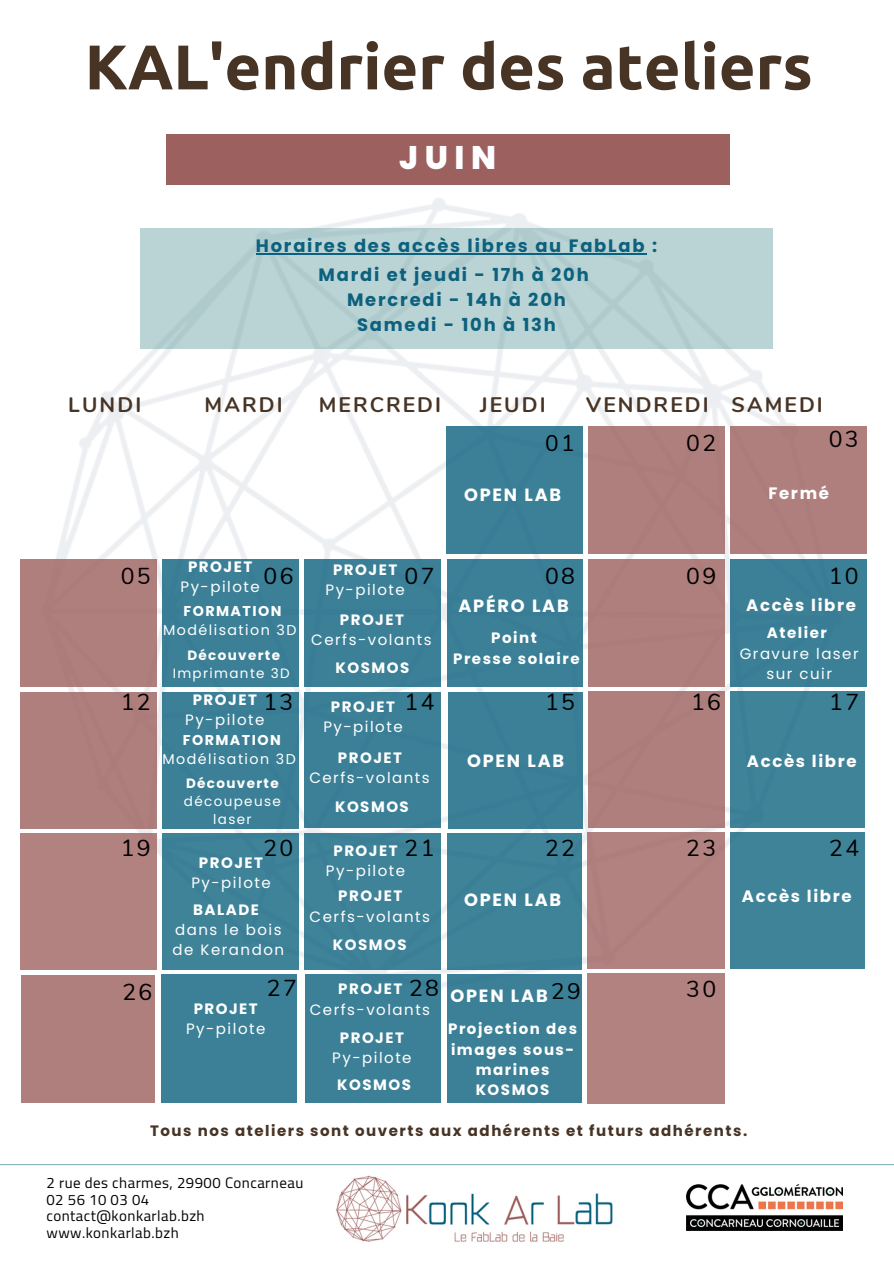
<style>
.page{position:relative;width:894px;height:1264px;background:#fff}
.page>*{position:absolute;margin:0;border:0;box-sizing:border-box;transform-origin:0 0}
.t1{font:700 63px "Ubuntu";color:#473425}
.t2{font:800 32.7px "Poppins";color:#fff}
.t3{font:22.95px "Nunito";letter-spacing:.1em;color:#000}
.t4{font:22.65px "Nunito";color:#000}
.t5{font:700 21px "Nunito";letter-spacing:.1em;color:#473425}
.t6{font:700 17.85px "Poppins";letter-spacing:.1em;color:#0b617e}
.t7{font:700 17.7px "Poppins";letter-spacing:.1em;color:#fff}
.t8{font:700 16.5px "Poppins";letter-spacing:.1em;color:#fff}
.t9{font:15px/20.2px "Poppins";letter-spacing:.1em;color:#fff;text-align:center}
.t10{font:700 15px/20.2px "Poppins";letter-spacing:.1em;color:#fff;text-align:center}
.t11{font:15px "Cairo";letter-spacing:.03em;color:#000}
.t12{font:700 15px "Poppins";letter-spacing:.1em;color:#473425}
.t13{font:14.25px/19.2px "Poppins";letter-spacing:.1em;color:#fff;text-align:center}
.t14{font:13.5px/18px "Poppins";letter-spacing:.1em;color:#fff;text-align:center}
.s1{font-weight:700}
</style>
<div class="page">
<img style="left:20px;top:158px;width:847px;height:907px">
<div style="left:166px;top:134px;width:563px;height:50px;background:#9c605e"></div>
<div style="left:304px;top:833px;width:136px;height:136px;background:#3f8399"></div>
<div style="left:20px;top:559px;width:137px;height:127px;background:#af7f7e"></div>
<div style="left:304px;top:559px;width:136px;height:127px;background:#3b8097"></div>
<div style="left:729px;top:426px;width:137px;height:128px;background:#af7f7e"></div>
<div style="left:447px;top:833px;width:134px;height:136px;background:#3f8399"></div>
<div style="left:162px;top:559px;width:137px;height:127px;background:#3b8097"></div>
<div style="left:587px;top:426px;width:137px;height:128px;background:#af7f7e"></div>
<div style="left:446px;top:426px;width:136px;height:128px;background:#3b8097"></div>
<div style="left:447px;top:559px;width:135px;height:127px;background:#3b8097"></div>
<div style="left:587px;top:559px;width:137px;height:127px;background:#af7f7e"></div>
<div style="left:729px;top:559px;width:137px;height:127px;background:#3b8097"></div>
<hr style="left:0;top:1163px;width:893px;height:2px;background:#0b617e">
<img style="left:336px;top:1175px;width:277px;height:67px">
<img style="left:686px;top:1184px;width:156px;height:46px">
<div style="left:20px;top:692px;width:137px;height:136px;background:#af7f7e"></div>
<div style="left:162px;top:692px;width:137px;height:136px;background:#3b8097"></div>
<div style="left:304px;top:692px;width:136px;height:135px;background:#3b8097"></div>
<div style="left:140px;top:228px;width:632px;height:121px;background:#bad3d4"></div>
<div style="left:448px;top:692px;width:134px;height:136px;background:#3b8097"></div>
<div style="left:587px;top:691px;width:137px;height:136px;background:#af7f7e"></div>
<div style="left:730px;top:691px;width:134px;height:136px;background:#3f8399"></div>
<div style="left:20px;top:833px;width:137px;height:136px;background:#b18280"></div>
<div style="left:162px;top:833px;width:137px;height:136px;background:#3f8399"></div>
<div style="left:587px;top:832px;width:137px;height:136px;background:#b18280"></div>
<div style="left:729px;top:832px;width:134px;height:136px;background:#3f8399"></div>
<hr style="left:256px;top:253px;width:390px;height:2px;background:#0b617e">
<div style="left:21px;top:975px;width:134px;height:128px;background:#af7f7e"></div>
<div style="left:161px;top:974px;width:136px;height:129px;background:#3b8097"></div>
<div style="left:305px;top:974px;width:135px;height:129px;background:#3b8097"></div>
<div style="left:447px;top:974px;width:134px;height:129px;background:#3b8097"></div>
<div style="left:587px;top:973px;width:137px;height:130px;background:#b18280"></div>
<p class="t1" style="left:85px;top:31px;width:729px">KAL'endrier des ateliers</p>
<p class="t2" style="left:399px;top:134px;width:98px">JUIN</p>
<p class="t6" style="left:256px;top:233px;width:403px">Horaires des accès libres au FabLab :</p>
<p class="t6" style="left:318px;top:262px;width:272px">Mardi et jeudi - 17h à 20h</p>
<p class="t6" style="left:347px;top:287px;width:220px">Mercredi - 14h à 20h</p>
<p class="t6" style="left:357px;top:312px;width:200px">Samedi - 10h à 13h</p>
<p class="t5" style="left:68px;top:390px;width:74px">LUNDI</p>
<p class="t5" style="left:204px;top:390px;width:80px">MARDI</p>
<p class="t5" style="left:318px;top:390px;width:124px">MERCREDI</p>
<p class="t5" style="left:480px;top:390px;width:67px">JEUDI</p>
<p class="t5" style="left:586px;top:390px;width:124px">VENDREDI</p>
<p class="t5" style="left:731px;top:390px;width:93px">SAMEDI</p>
<p class="t4" style="left:545px;top:428px;width:31px">01</p>
<p class="t3" style="left:686px;top:428px;width:31px">02</p>
<p class="t3" style="left:828px;top:423px;width:31px">03</p>
<p class="t7" style="left:464px;top:482px;width:99px">OPEN LAB</p>
<p class="t8" style="left:768px;top:481px;width:62px">Fermé</p>
<p class="t3" style="left:121px;top:560px;width:31px">05</p>
<p class="t3" style="left:121px;top:686px;width:31px">12</p>
<p class="t10" style="left:188px;top:556px;width:66px">PROJET</p>
<p class="t9" style="left:180px;top:577px;width:81px">Py-pilote</p>
<p class="t3" style="left:263px;top:560px;width:31px">06</p>
<p class="t13" style="left:163px;top:601px;width:135px"><span class="s1">FORMATION<br></span>Modélisation 3D</p>
<p class="t14" style="left:173px;top:646px;width:119px"><span class="s1">Découverte<br></span>Imprimante 3D</p>
<p class="t3" style="left:263px;top:686px;width:31px">13</p>
<p class="t10" style="left:193px;top:689px;width:66px">PROJET</p>
<p class="t9" style="left:185px;top:710px;width:81px">Py-pilote</p>
<p class="t13" style="left:162px;top:730px;width:135px"><span class="s1">FORMATION<br></span>Modélisation 3D</p>
<p class="t14" style="left:184px;top:774px;width:98px"><span class="s1">Découverte </span>découpeuse laser</p>
<p class="t10" style="left:333px;top:560px;width:66px">PROJET</p>
<p class="t9" style="left:325px;top:580px;width:81px">Py-pilote</p>
<p class="t3" style="left:404px;top:560px;width:31px">07</p>
<p class="t10" style="left:340px;top:609px;width:66px">PROJET</p>
<p class="t9" style="left:311px;top:629px;width:122px">Cerfs-volants</p>
<p class="t10" style="left:335px;top:658px;width:75px">KOSMOS</p>
<p class="t3" style="left:404px;top:686px;width:31px">14</p>
<p class="t10" style="left:331px;top:696px;width:66px">PROJET</p>
<p class="t9" style="left:323px;top:716px;width:81px">Py-pilote</p>
<p class="t10" style="left:338px;top:747px;width:66px">PROJET</p>
<p class="t9" style="left:309px;top:767px;width:122px">Cerfs-volants</p>
<p class="t10" style="left:335px;top:796px;width:75px">KOSMOS</p>
<p class="t3" style="left:545px;top:560px;width:31px">08</p>
<p class="t3" style="left:686px;top:560px;width:31px">09</p>
<p class="t3" style="left:828px;top:560px;width:31px">10</p>
<p class="t7" style="left:458px;top:593px;width:112px">APÉRO LAB</p>
<p class="t8" style="left:746px;top:594px;width:111px">Accès libre</p>
<p class="t10" style="left:491px;top:628px;width:47px">Point</p>
<p class="t10" style="left:453px;top:648px;width:128px">Presse solaire</p>
<p class="t10" style="left:766px;top:623px;width:61px">Atelier</p>
<p class="t9" style="left:739px;top:643px;width:120px">Gravure laser sur cuir</p>
<p class="t3" style="left:545px;top:686px;width:31px">15</p>
<p class="t3" style="left:690px;top:686px;width:31px">16</p>
<p class="t3" style="left:829px;top:686px;width:31px">17</p>
<p class="t7" style="left:467px;top:749px;width:99px">OPEN LAB</p>
<p class="t8" style="left:746px;top:750px;width:111px">Accès libre</p>
<p class="t3" style="left:121px;top:832px;width:31px">19</p>
<p class="t3" style="left:404px;top:832px;width:31px">21</p>
<p class="t3" style="left:545px;top:832px;width:31px">22</p>
<p class="t3" style="left:686px;top:832px;width:31px">23</p>
<p class="t3" style="left:829px;top:832px;width:31px">24</p>
<p class="t3" style="left:263px;top:832px;width:31px">20</p>
<p class="t10" style="left:333px;top:840px;width:66px">PROJET</p>
<p class="t9" style="left:326px;top:861px;width:81px">Py-pilote</p>
<p class="t10" style="left:199px;top:852px;width:66px">PROJET</p>
<p class="t9" style="left:191px;top:873px;width:81px">Py-pilote</p>
<p class="t8" style="left:741px;top:884px;width:111px">Accès libre</p>
<p class="t10" style="left:338px;top:886px;width:66px">PROJET</p>
<p class="t9" style="left:309px;top:906px;width:122px">Cerfs-volants</p>
<p class="t7" style="left:464px;top:887px;width:99px">OPEN LAB</p>
<p class="t10" style="left:193px;top:899px;width:67px">BALADE</p>
<p class="t9" style="left:172px;top:919px;width:113px;text-align:left">dans le bois de Kerandon</p>
<p class="t10" style="left:332px;top:934px;width:75px">KOSMOS</p>
<p class="t3" style="left:122px;top:976px;width:31px">26</p>
<p class="t3" style="left:267px;top:973px;width:31px">27</p>
<p class="t10" style="left:338px;top:978px;width:66px">PROJET</p>
<p class="t9" style="left:310px;top:999px;width:122px">Cerfs-volants</p>
<p class="t3" style="left:409px;top:973px;width:31px">28</p>
<p class="t10" style="left:194px;top:998px;width:66px">PROJET</p>
<p class="t9" style="left:186px;top:1018px;width:81px">Py-pilote</p>
<p class="t9" style="left:332px;top:1027px;width:81px"><span class="s1">PROJET<br></span>Py-pilote</p>
<p class="t10" style="left:337px;top:1074px;width:75px">KOSMOS</p>
<p class="t7" style="left:450px;top:983px;width:99px">OPEN LAB</p>
<p class="t4" style="left:551px;top:976px;width:31px">29</p>
<p class="t3" style="left:686px;top:973px;width:31px">30</p>
<p class="t10" style="left:448px;top:1018px;width:130px">Projection des images sous&shy;marines<br>KOSMOS</p>
<p class="t12" style="left:150px;top:1120px;width:598px">Tous nos ateliers sont ouverts aux adhérents et futurs adhérents.</p>
<p class="t11" style="left:46px;top:1173px;width:258px">2 rue des charmes, 29900 Concarneau</p>
<p class="t11" style="left:46px;top:1190px;width:104px">02 56 10 03 04</p>
<p class="t11" style="left:46px;top:1207px;width:160px">contact@konkarlab.bzh</p>
<p class="t11" style="left:46px;top:1224px;width:134px">www.konkarlab.bzh</p>
</div>
